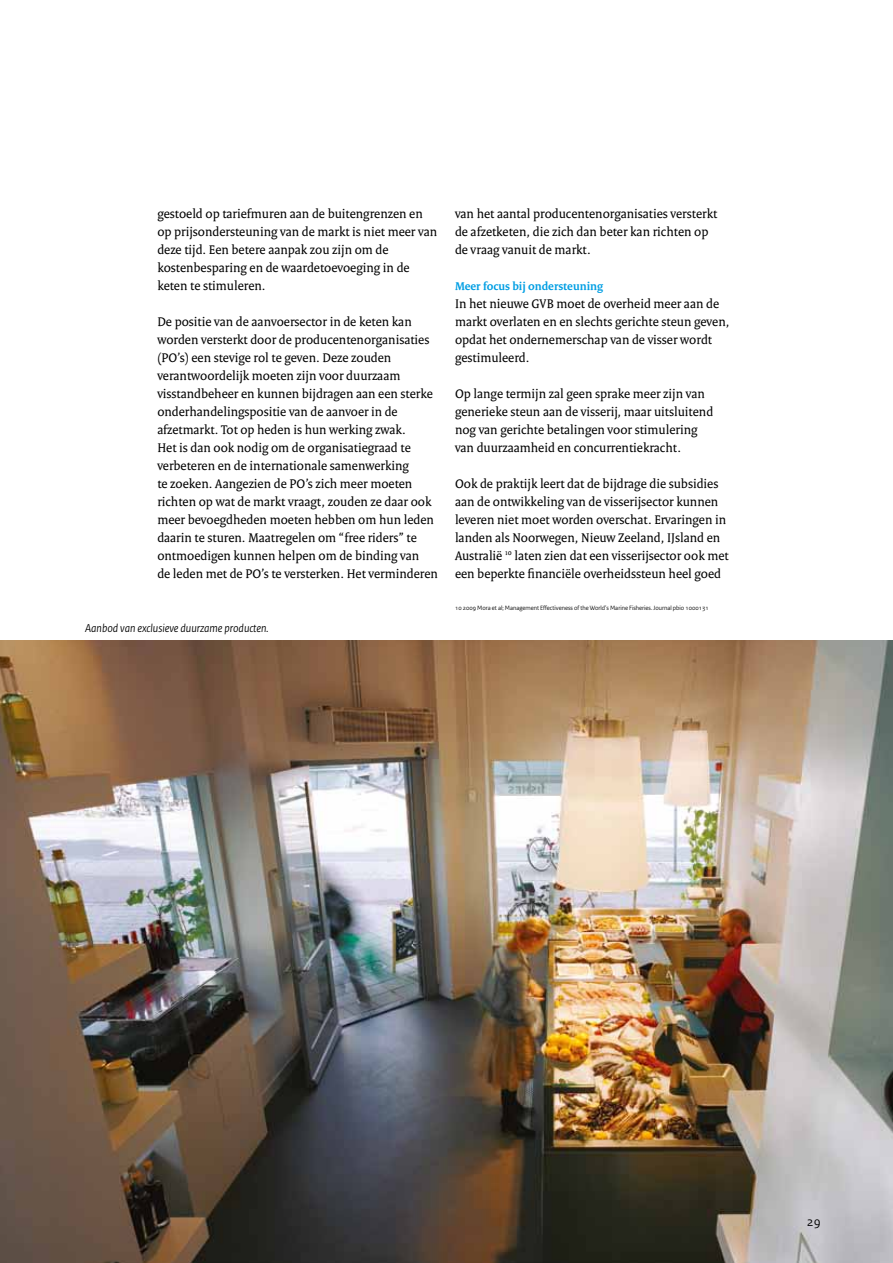
<style>
.page{position:relative;width:893px;height:1263px;background:#fff}
.page>*{position:absolute;margin:0;border:0;box-sizing:border-box;transform-origin:0 0}
.t1{font:13.5px/18px "Rijksoverheid Serif";color:#000}
.t2{font:13.5px "Rijksoverheid Sans";color:#000}
.t3{font:italic 12px "Rijksoverheid Sans";color:#000}
.t4{font:700 12px "Rijksoverheid Serif";color:#009ee3}
.t5{font:6.45px "Rijksoverheid Sans";color:#000}
</style>
<div class="page">
<img style="left:0;top:640px;width:893px;height:623px">
<p class="t1" style="left:157px;top:204px;width:281px">gestoeld op tariefmuren aan de buitengrenzen en op prijsondersteuning van de markt is niet meer van deze tijd. Een betere aanpak zou zijn om de kostenbesparing en de waardetoevoeging in de keten te stimuleren.</p>
<p class="t1" style="left:157px;top:312px;width:282px">De positie van de aanvoersector in de keten kan worden versterkt door de producentenorganisaties (PO’s) een stevige rol te geven. Deze zouden verantwoordelijk moeten zijn voor duurzaam visstandbeheer en kunnen bijdragen aan een sterke onderhandelingspositie van de aanvoer in de afzetmarkt. Tot op heden is hun werking zwak.<br>Het is dan ook nodig om de organisatiegraad te verbeteren en de internationale samenwerking<br>te zoeken. Aangezien de PO’s zich meer moeten richten op wat de markt vraagt, zouden ze daar ook meer bevoegdheden moeten hebben om hun leden daarin te sturen. Maatregelen om “free riders” te ontmoedigen kunnen helpen om de binding van<br>de leden met de PO’s te versterken. Het verminderen</p>
<p class="t3" style="left:85px;top:621px;width:185px">Aanbod van exclusieve duurzame producten.</p>
<p class="t1" style="left:455px;top:204px;width:264px">van het aantal producentenorganisaties versterkt de afzetketen, die zich dan beter kan richten op de vraag vanuit de markt.</p>
<p class="t4" style="left:455px;top:279px;width:150px">Meer focus bij ondersteuning</p>
<p class="t1" style="left:455px;top:294px;width:276px">In het nieuwe GVB moet de overheid meer aan de markt overlaten en en slechts gerichte steun geven, opdat het ondernemerschap van de visser wordt gestimuleerd.</p>
<p class="t1" style="left:455px;top:384px;width:260px">Op lange termijn zal geen sprake meer zijn van generieke steun aan de visserij, maar uitsluitend nog van gerichte betalingen voor stimulering van duurzaamheid en concurrentiekracht.</p>
<p class="t1" style="left:455px;top:474px;width:275px">Ook de praktijk leert dat de bijdrage die subsidies aan de ontwikkeling van de visserijsector kunnen leveren niet moet worden overschat. Ervaringen in landen als Noorwegen, Nieuw Zeeland, IJsland en Australië <sup>10</sup> laten zien dat een visserijsector ook met een beperkte financiële overheidssteun heel goed</p>
<p class="t5" style="left:455px;top:604px;width:255px">10 2009 Mora et al; Management Effectiveness of the World’s Marine Fisheries. Journal pbio 1000131</p>
<p class="t2" style="left:807px;top:1214px;width:15px">29</p>
</div>
